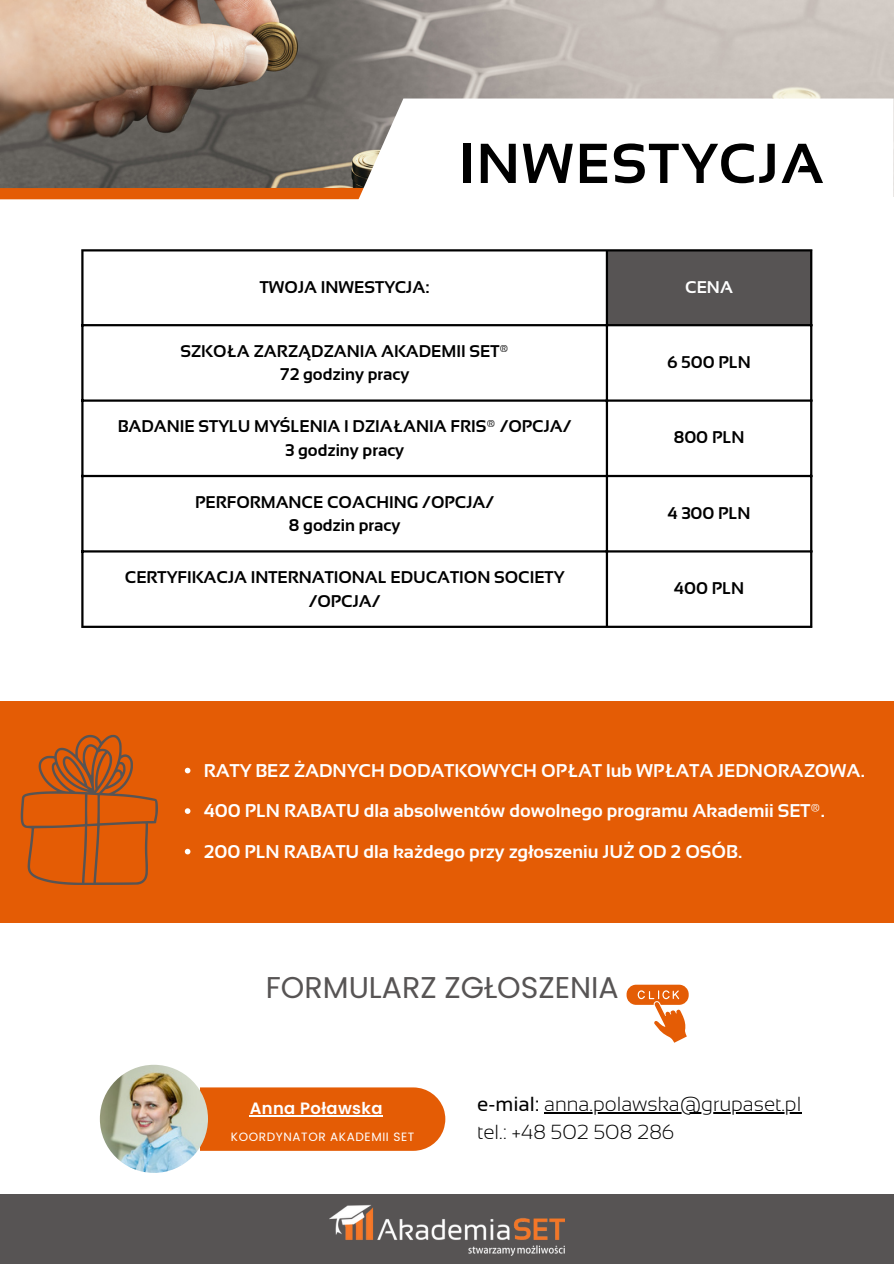
<style>
.page{position:relative;width:894px;height:1264px;background:#fff}
.page>*{position:absolute;margin:0;border:0;box-sizing:border-box;transform-origin:0 0}
.t1{font:700 56.1px "Sansation";letter-spacing:.035em;color:#000}
.t2{font:30px "Poppins";color:#575454}
.t3{font:300 20.4px/28.2px "Sansation";color:#000}
.t4{font:700 18.45px/40.5px "Sansation";color:#fff}
.t5{font:700 16.95px/23.7px "Sansation";color:#000;text-align:center}
.t6{font:700 16.95px "Sansation";color:#fff}
.t7{font:600 16.35px "Poppins";letter-spacing:.025em;color:#fff}
.t8{font:12px "Poppins";letter-spacing:.05em;color:#fff}
.s1{font-weight:400}
</style>
<div class="page">
<img style="left:1px;top:0;width:892px;height:188px">
<div style="left:0;top:188px;width:382px;height:11px;background:#e45c05"></div>
<svg style="left:336px;top:98px;width:557px;height:302px"></svg>
<div style="left:0;top:1194px;width:893px;height:69px;background:#575454"></div>
<img style="left:329px;top:1204px;width:235px;height:51px">
<div style="left:0;top:700px;width:893px;height:222px;background:#e45c05"></div>
<svg style="left:21px;top:734px;width:137px;height:150px"></svg>
<svg style="left:626px;top:984px;width:62px;height:58px"></svg>
<div style="left:606px;top:250px;width:205px;height:75px;background:#575454"></div>
<hr style="left:81px;top:251px;width:2px;height:374px;background:#000">
<hr style="left:605px;top:251px;width:3px;height:374px;background:#000">
<hr style="left:809px;top:251px;width:3px;height:374px;background:#000">
<hr style="left:81px;top:249px;width:731px;height:2px;background:#000">
<hr style="left:81px;top:324px;width:731px;height:2px;background:#000">
<hr style="left:81px;top:399px;width:731px;height:3px;background:#000">
<hr style="left:81px;top:475px;width:731px;height:2px;background:#000">
<hr style="left:81px;top:550px;width:731px;height:2px;background:#000">
<hr style="left:81px;top:625px;width:731px;height:3px;background:#000">
<div style="left:200px;top:1087px;width:245px;height:63px;background:#e45c05"></div>
<hr style="left:249px;top:1115px;width:134px;height:2px;background:#fff">
<img style="left:100px;top:1064px;width:108px;height:108px;border-radius:50%">
<svg style="left:185px;top:767px;width:5px;height:6px"></svg>
<svg style="left:185px;top:808px;width:5px;height:6px"></svg>
<svg style="left:185px;top:848px;width:5px;height:6px"></svg>
<hr style="left:544px;top:1112px;width:257px;height:1px;background:#000">
<h1 class="t1" style="left:459px;top:132px;width:366px">INWESTYCJA</h1>
<p class="t5" style="left:260px;top:275px;width:171px">TWOJA INWESTYCJA:</p>
<p class="t6" style="left:685px;top:278px;width:49px">CENA</p>
<p class="t5" style="left:180px;top:339px;width:330px">SZKOŁA ZARZĄDZANIA AKADEMII SET®<br>72 godziny pracy</p>
<p class="t5" style="left:667px;top:350px;width:85px">6 500 PLN</p>
<p class="t5" style="left:118px;top:414px;width:455px">BADANIE STYLU MYŚLENIA I DZIAŁANIA FRIS® /OPCJA/<br>3 godziny pracy</p>
<p class="t5" style="left:673px;top:425px;width:72px">800 PLN</p>
<p class="t5" style="left:195px;top:490px;width:300px">PERFORMANCE COACHING /OPCJA/<br>8 godzin pracy</p>
<p class="t5" style="left:667px;top:501px;width:85px">4 300 PLN</p>
<p class="t5" style="left:125px;top:565px;width:441px">CERTYFIKACJA INTERNATIONAL EDUCATION SOCIETY /OPCJA/</p>
<p class="t5" style="left:673px;top:576px;width:72px">400 PLN</p>
<p class="t4" style="left:204px;top:750px;width:662px">RATY BEZ ŻADNYCH DODATKOWYCH OPŁAT lub WPŁATA JEDNORAZOWA.<br>400 PLN RABATU dla absolwentów dowolnego programu Akademii SET®.<br>200 PLN RABATU dla każdego przy zgłoszeniu JUŻ OD 2 OSÓB.</p>
<h2 class="t2" style="left:266px;top:966px;width:354px">FORMULARZ ZGŁOSZENIA</h2>
<p class="t7" style="left:249px;top:1096px;width:134px">Anna Poławska</p>
<p class="t8" style="left:231px;top:1128px;width:185px">KOORDYNATOR AKADEMII SET</p>
<p class="t3" style="left:477px;top:1090px;width:325px"><span class="s1">e-mial:</span> anna.polawska@grupaset.pl tel.: +48 502 508 286</p>
</div>
